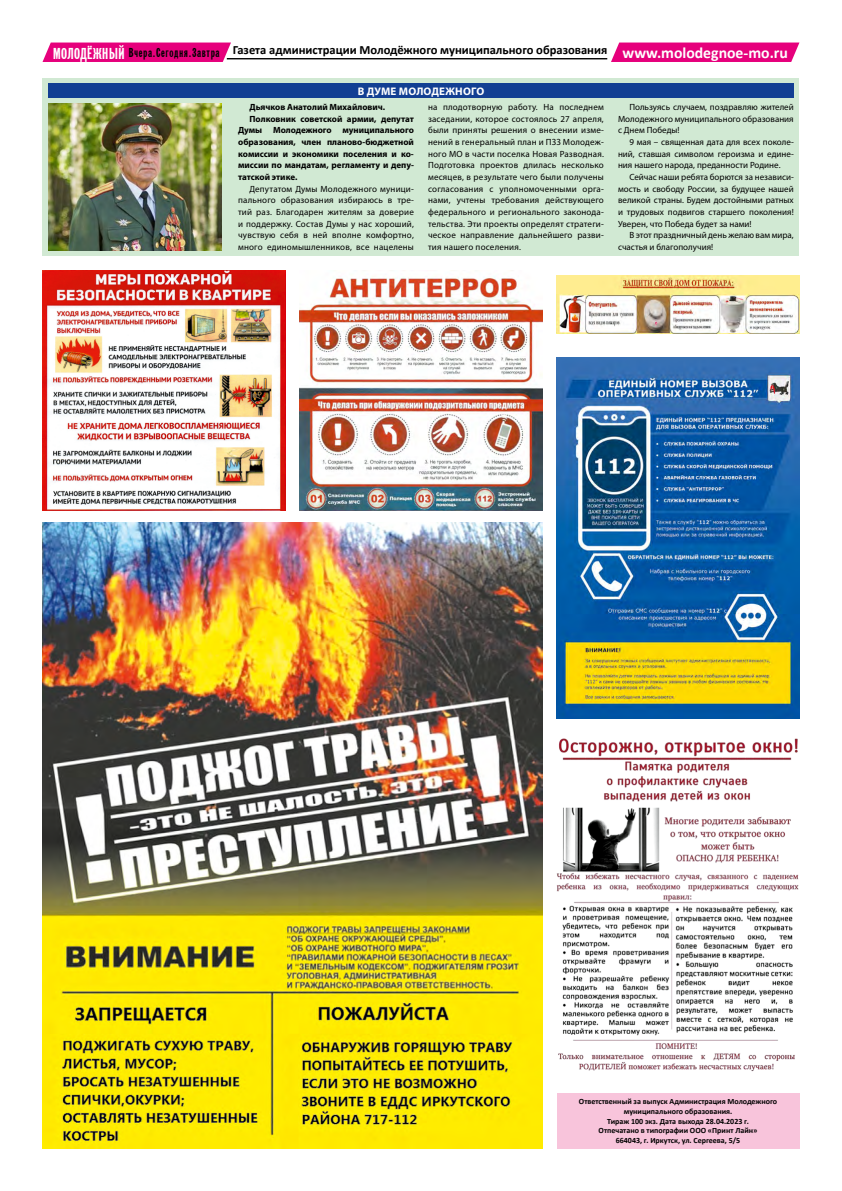
<style>
.page{position:relative;width:842px;height:1191px;background:#fff}
.page>*{position:absolute;margin:0;border:0;box-sizing:border-box;transform-origin:0 0}
.t1{font:700 12.6px "Calibri";color:#000}
.t2{font:700 11px "Myriad Pro";letter-spacing:.02em;color:#fff}
.t3{font:9px/11.7px "Myriad Pro";color:#000;text-align:justify}
.t4{font:700 9px "Myriad Pro";color:#000}
.t5{font:700 8px/9.6px "Calibri";color:#000;text-align:center}
.s1{font-family:"Newspaper Sans CTT";font-weight:400;font-size:15.4px;color:#fff}
.s2{font-family:"Newspaper Sans CTT";font-weight:400}
.s3{font-size:15.8px;color:#fff}
</style>
<div class="page">
<hr style="left:227px;top:58px;width:380px;height:1px;background:#000">
<div style="left:47px;top:43px;width:180px;height:19px;background:#e6007c"></div>
<div style="left:615px;top:43px;width:180px;height:19px;background:#e6007c"></div>
<div style="left:557px;top:1092px;width:242px;height:56px;background:#f8c4db"></div>
<div style="left:43px;top:79px;width:756px;height:177px;background:#d1e9d3"></div>
<div style="left:48px;top:83px;width:746px;height:15px;background:#123f93"></div>
<img style="left:48px;top:103px;width:173px;height:147px">
<img style="left:557px;top:358px;width:242px;height:360px">
<img style="left:300px;top:276px;width:242px;height:234px">
<img style="left:556px;top:275px;width:243px;height:58px">
<img style="left:43px;top:523px;width:499px;height:625px">
<img style="left:556px;top:738px;width:243px;height:334px">
<img style="left:43px;top:271px;width:242px;height:239px">
<h1 class="t1" style="left:53px;top:41px;width:737px"><span class="s1">МОЛОДЁЖНЫЙ</span> <span class="s2">Вчера.Сегодня.Завтра</span> Газета администрации Молодёжного муниципального образования <span class="s3">www.molodegnoe-mo.ru</span></h1>
<p class="t2" style="left:358px;top:85px;width:128px">В ДУМЕ МОЛОДЕЖНОГО</p>
<p class="t4" style="left:249px;top:101px;width:137px">Дьячков Анатолий Михайлович.</p>
<p class="t4" style="left:249px;top:113px;width:166px">Полковник советской армии, депутат</p>
<p class="t4" style="left:238px;top:124px;width:177px">Думы Молодежного муниципального</p>
<p class="t4" style="left:238px;top:136px;width:177px">образования, член планово-бюджетной</p>
<p class="t4" style="left:238px;top:148px;width:177px">комиссии и экономики поселения и ко-</p>
<p class="t4" style="left:238px;top:159px;width:177px">миссии по мандатам, регламенту и депу-</p>
<p class="t4" style="left:238px;top:171px;width:61px">татской этике.</p>
<p class="t3" style="left:238px;top:182px;width:177px;text-indent:11px">Депутатом Думы Молодежного муници&shy;пального образования избираюсь в тре&shy;тий раз. Благодарен жителям за доверие и поддержку. Состав Думы у нас хороший, чувствую себя в ней вполне комфортно, много единомышленников, все нацелены</p>
<p class="t3" style="left:428px;top:101px;width:177px">на плодотворную работу. На последнем заседании, которое состоялось 27 апреля, были приняты решения о внесении изме&shy;нений в генеральный план и ПЗЗ Молодеж&shy;ного МО в части поселка Новая Разводная.<br>Подготовка проектов длилась несколько месяцев, в результате чего были получены согласования с уполномоченными орга&shy;нами, учтены требования действующего федерального и регионального законода&shy;тельства. Эти проекты определят стратеги&shy;ческое направление дальнейшего разви&shy;тия нашего поселения.</p>
<p class="t3" style="left:618px;top:101px;width:177px;text-indent:11px">Пользуясь случаем, поздравляю жителей Молодежного муниципального образования с Днем Победы!</p>
<p class="t3" style="left:618px;top:136px;width:177px;text-indent:11px">9 мая – священная дата для всех поколе&shy;ний, ставшая символом героизма и едине&shy;ния нашего народа, преданности Родине.</p>
<p class="t3" style="left:618px;top:171px;width:177px;text-indent:11px">Сейчас наши ребята борются за независи&shy;мость и свободу России, за будущее нашей великой страны. Будем достойными ратных и трудовых подвигов старшего поколения!<br>Уверен, что Победа будет за нами!</p>
<p class="t3" style="left:618px;top:229px;width:177px;text-indent:11px">В этот праздничный день желаю вам мира, счастья и благополучия!</p>
<p class="t5" style="left:579px;top:1096px;width:200px">Ответственный за выпуск Администрация Молодежного муниципального образования.<br>Тираж 100 экз. Дата выхода 28.04.2023 г.<br>Отпечатано в типографии ООО «Принт Лайн»<br>664043, г. Иркутск, ул. Сергеева, 5/5</p>
</div>
